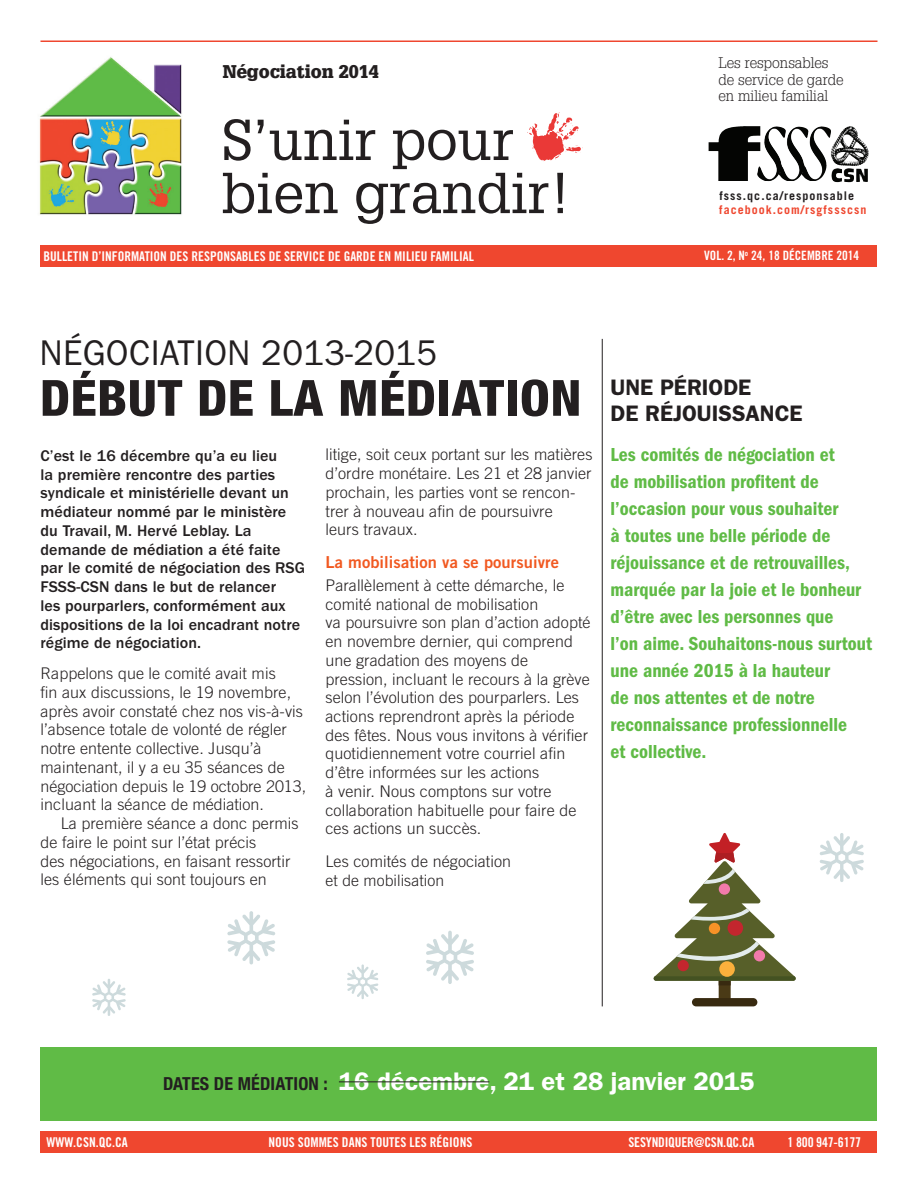
<style>
.page{position:relative;width:918px;height:1188px;background:#fff}
.page>*{position:absolute;margin:0;border:0;box-sizing:border-box;transform-origin:0 0}
.t1{font:56.4px/53.1px "Glypha LT Std";color:#231f20}
.t2{font:800 condensed 49.95px "Helvetica Neue";letter-spacing:.01em;color:#231f20;scale:1.05 1}
.t3{font:35.85px "Franklin Gothic";letter-spacing:.01em;color:#231f20;scale:.96 1}
.t4{font:600 25.5px "Franklin Gothic";color:#fff}
.t5{font:600 22.5px/25.5px "Franklin Gothic";color:#231f20}
.t6{font:600 condensed 19.5px/27px "Franklin Gothic";color:#60bb46}
.t7{font:900 18px "Glypha LT Std";color:#231f20}
.t8{font:16.5px "Trade Gothic LT Std Bd 2";letter-spacing:.005em;color:#f15921}
.t9{font:300 16.05px/18.8px "Trade Gothic LT Std";letter-spacing:.005em;color:#231f20}
.t10{font:500 16.05px/18.8px "Franklin Gothic";letter-spacing:.005em;color:#231f20}
.t11{font:300 15.75px "Trade Gothic LT Std";letter-spacing:.005em;color:#231f20}
.t12{font:300 15px/16.5px "Glypha LT Std";color:#231f20}
.t13{font:13.5px "Trade Gothic LT Std Bd Cn 20";color:#fff}
.t14{font:13.35px "Trade Gothic LT Std Bd Cn 20";color:#fff}
.t15{font:12.9px "Trade Gothic LT Std Bd Cn 20";color:#fff}
.t16{font:700 12px "Trade Gothic LT Std";letter-spacing:.085em;color:#ef472f}
.t17{font:700 12px "Trade Gothic LT Std";letter-spacing:.085em;color:#231f20}
.s1{font-family:"Helvetica Neue";font-weight:700;font-stretch:condensed;font-size:18px;color:#231f20}
</style>
<div class="page">
<div style="left:40px;top:1132px;width:838px;height:21px;background:#ef472f"></div>
<img style="left:39px;top:57px;width:143px;height:158px">
<svg style="left:527px;top:112px;width:56px;height:49px"></svg>
<img style="left:709px;top:126px;width:140px;height:55px">
<hr style="left:40px;top:40px;width:838px;height:2px;background:#ef472f">
<div style="left:40px;top:245px;width:838px;height:21px;background:#ef472f"></div>
<div style="left:40px;top:1048px;width:838px;height:73px;background:#60bb46"></div>
<hr style="left:339px;top:1081px;width:150px;height:1px;background:#231f20">
<div style="left:719px;top:941px;width:12px;height:64px;background:#4a3a16;border-radius:6px"></div>
<div style="left:692px;top:998px;width:65px;height:8px;background:#382a10;border-radius:4px"></div>
<svg style="left:653px;top:833px;width:143px;height:152px"></svg>
<svg style="left:426px;top:931px;width:48px;height:53px"></svg>
<svg style="left:92px;top:979px;width:34px;height:37px"></svg>
<svg style="left:227px;top:911px;width:48px;height:53px"></svg>
<svg style="left:820px;top:833px;width:44px;height:49px"></svg>
<svg style="left:347px;top:964px;width:31px;height:35px"></svg>
<hr style="left:602px;top:339px;width:1px;height:667px;background:#231f20">
<p class="t7" style="left:223px;top:61px;width:158px">Négociation 2014</p>
<h1 class="t1" style="left:222px;top:112px;width:351px">S’unir pour bien grandir!</h1>
<p class="t14" style="left:43px;top:248px;width:432px">BULLETIN D’INFORMATION DES RESPONSABLES DE SERVICE DE GARDE EN MILIEU FAMILIAL</p>
<p class="t12" style="left:718px;top:55px;width:127px">Les responsables de service de garde en milieu familial</p>
<p class="t17" style="left:720px;top:188px;width:136px">fsss.qc.ca/responsable</p>
<p class="t16" style="left:719px;top:202px;width:149px">facebook.com/rsgfssscsn</p>
<p class="t15" style="left:704px;top:248px;width:157px">VOL. 2, N<sup>O</sup> 24, 18 DÉCEMBRE 2014</p>
<h3 class="t3" style="left:40px;top:332px;width:415px">NÉGOCIATION 2013-2015</h3>
<h2 class="t2" style="left:40px;top:367px;width:517px">DÉBUT DE LA MÉDIATION</h2>
<p class="t10" style="left:40px;top:446px;width:266px">C’est le 16 décembre qu’a eu lieu<br>la première rencontre des parties syndicale et ministérielle devant un médiateur nommé par le ministère du Travail, M. Hervé Leblay. La demande de médiation a été faite par le comité de négociation des RSG FSSS-CSN dans le but de relancer<br>les pourparlers, conformément aux dispositions de la loi encadrant notre régime de négociation.</p>
<p class="t9" style="left:40px;top:664px;width:267px">Rappelons que le comité avait mis<br>fin aux discussions, le 19 novembre, après avoir constaté chez nos vis-à-vis l’absence totale de volonté de régler notre entente collective. Jusqu’à maintenant, il y a eu 35 séances de négociation depuis le 19 octobre 2013, incluant la séance de médiation.</p>
<p class="t9" style="left:40px;top:814px;width:260px;text-indent:20px">La première séance a donc permis de faire le point sur l’état précis<br>des négociations, en faisant ressortir les éléments qui sont toujours en</p>
<p class="t9" style="left:326px;top:445px;width:269px">litige, soit ceux portant sur les matières d’ordre monétaire. Les 21 et 28 janvier prochain, les parties vont se rencon&shy;trer à nouveau afin de poursuivre<br>leurs travaux.</p>
<p class="t8" style="left:326px;top:552px;width:235px">La mobilisation va se poursuivre</p>
<p class="t9" style="left:326px;top:575px;width:267px">Parallèlement à cette démarche, le comité national de mobilisation<br>va poursuivre son plan d’action adopté en novembre dernier, qui comprend une gradation des moyens de pression, incluant le recours à la grève selon l’évolution des pourparlers. Les actions reprendront après la période des fêtes. Nous vous invitons à vérifier quotidiennement votre courriel afin d’être informées sur les actions<br>à venir. Nous comptons sur votre collaboration habituelle pour faire de ces actions un succès.</p>
<p class="t9" style="left:326px;top:851px;width:187px">Les comités de négociation</p>
<p class="t11" style="left:326px;top:871px;width:120px">et de mobilisation</p>
<h3 class="t5" style="left:610px;top:375px;width:194px">UNE PÉRIODE<br>DE RÉJOUISSANCE</h3>
<p class="t6" style="left:610px;top:441px;width:263px">Les comités de négociation et<br>de mobilisation profitent de l’occasion pour vous souhaiter<br>à toutes une belle période de réjouissance et de retrouvailles, marquée par la joie et le bonheur d’être avec les personnes que<br>l’on aime. Souhaitons-nous surtout une année 2015 à la hauteur<br>de nos attentes et de notre reconnaissance professionnelle<br>et collective.</p>
<h3 class="t4" style="left:163px;top:1067px;width:593px"><span class="s1">DATES DE MÉDIATION :</span> 16 DÉCEMBRE, 21 ET 28 JANVIER 2015</h3>
<p class="t13" style="left:46px;top:1134px;width:83px">WWW.CSN.QC.CA</p>
<p class="t13" style="left:269px;top:1134px;width:205px">NOUS SOMMES DANS TOUTES LES RÉGIONS</p>
<p class="t13" style="left:629px;top:1134px;width:127px">SESYNDIQUER@CSN.QC.CA</p>
<p class="t13" style="left:788px;top:1134px;width:75px">1 800 947-6177</p>
</div>
